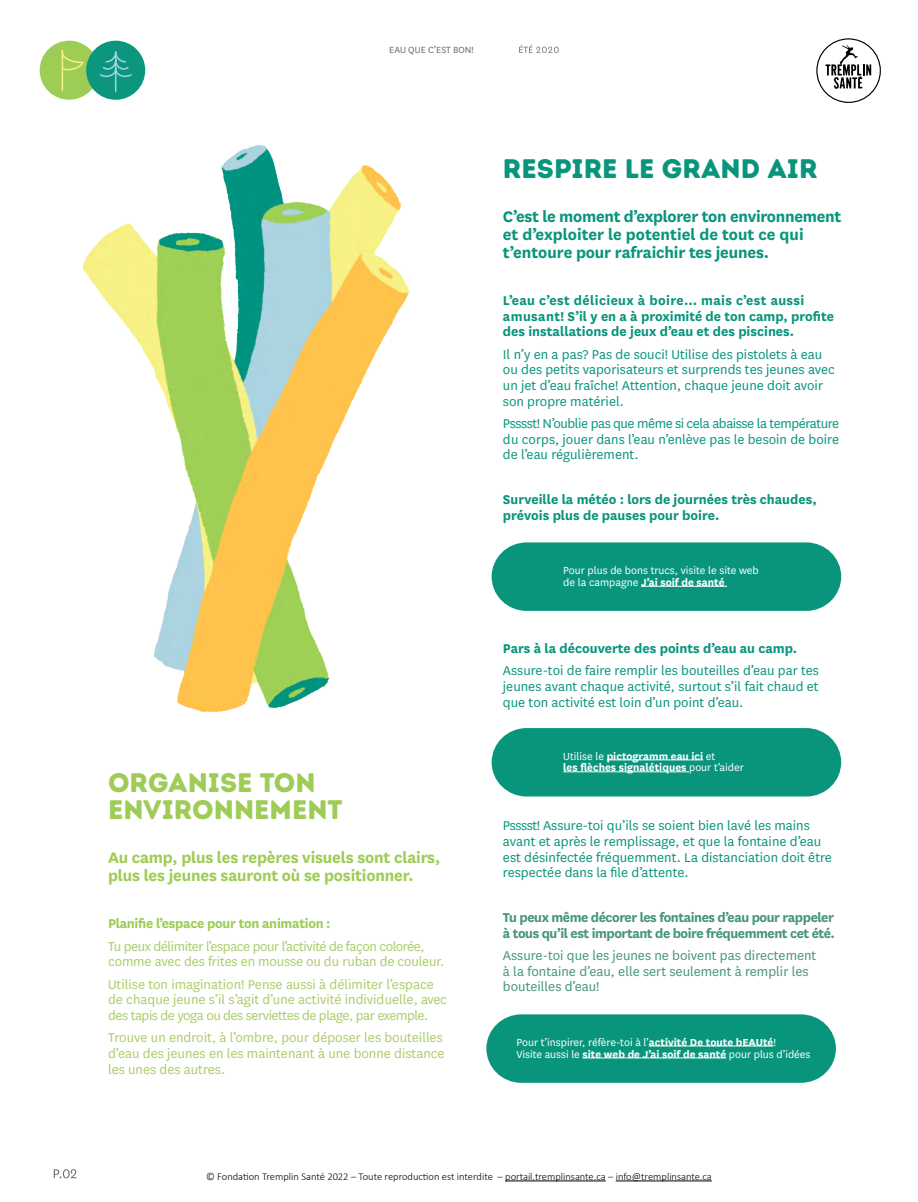
<style>
.page{position:relative;width:918px;height:1202px;background:#fff}
.page>*{position:absolute;margin:0;border:0;box-sizing:border-box;transform-origin:0 0}
.t1{font:26.85px/26.8px "Intro Rust Base";color:#9ecc57}
.t2{font:26.85px "Intro Rust Base";color:#09957c}
.t3{font:700 17.85px/17.9px "National";letter-spacing:-.01em;color:#09957c}
.t4{font:700 17.85px/17.9px "National";letter-spacing:-.01em;color:#9ecc57}
.t5{font:14.85px/15.6px "National";color:#09957c}
.t6{font:14.85px/15.6px "National";color:#abcd68}
.t7{font:700 14.85px/15.6px "National";color:#09957c}
.t8{font:14.85px/15.6px "National";color:#46957d}
.t9{font:14.85px/15.6px "National";letter-spacing:-.03em;color:#abcd68}
.t10{font:700 14.85px/15.6px "National";letter-spacing:-.03em;color:#46957d}
.t11{font:700 14.85px "National";letter-spacing:-.02em;color:#9ecc57}
.t12{font:11.85px/11.9px "National";color:#fff}
.t13{font:700 11.85px/11.9px "National";color:#fff}
.t14{font:300 10.5px "Calibri";color:#000}
.t15{font:10.5px "National";color:#6c6d6c}
.s1{font-weight:700}
.s2{font-weight:400}
</style>
<div class="page">
<img style="left:39px;top:38px;width:842px;height:1144px">
<p class="t15" style="left:389px;top:43px;width:86px">EAU QUE C’EST BON!</p>
<h1 class="t1" style="left:108px;top:769px;width:236px">ORGANISE TON<br>ENVIRONNEMENT</h1>
<p class="t4" style="left:108px;top:847px;width:334px">Au camp, plus les repères visuels sont clairs, plus les jeunes sauront où se positionner.</p>
<p class="t11" style="left:108px;top:913px;width:224px">Planifie l’espace pour ton animation :</p>
<p class="t9" style="left:108px;top:937px;width:338px">Tu peux délimiter l’espace pour l’activité de façon colorée, comme avec des frites en mousse ou du ruban de couleur.</p>
<p class="t6" style="left:108px;top:975px;width:340px">Utilise ton imagination! Pense aussi à délimiter l’espace de chaque jeune s’il s’agit d’une activité individuelle, avec des tapis de yoga ou des serviettes de plage, par exemple.</p>
<p class="t6" style="left:108px;top:1029px;width:338px">Trouve un endroit, à l’ombre, pour déposer les bouteilles d’eau des jeunes en les maintenant à une bonne distance les unes des autres.</p>
<h1 class="t2" style="left:503px;top:151px;width:316px">RESPIRE LE GRAND AIR</h1>
<p class="t3" style="left:503px;top:207px;width:340px">C’est le moment d’explorer ton environnement et d’exploiter le potentiel de tout ce qui t’entoure pour rafraichir tes jeunes.</p>
<p class="t7" style="left:503px;top:292px;width:333px">L’eau c’est délicieux à boire… mais c’est aussi amusant! S’il y en a à proximité de ton camp, profite des installations de jeux d’eau et des piscines.</p>
<p class="t5" style="left:503px;top:346px;width:334px">Il n’y en a pas? Pas de souci! Utilise des pistolets à eau ou des petits vaporisateurs et surprends tes jeunes avec un jet d’eau fraîche! Attention, chaque jeune doit avoir son propre matériel.</p>
<p class="t5" style="left:503px;top:415px;width:338px;text-align:justify">Psssst! N’oublie pas que même si cela abaisse la température du corps, jouer dans l’eau n’enlève pas le besoin de boire de l’eau régulièrement.</p>
<p class="t7" style="left:503px;top:490px;width:315px">Surveille la météo : lors de journées très chaudes, prévois plus de pauses pour boire.</p>
<p class="t12" style="left:563px;top:564px;width:197px">Pour plus de bons trucs, visite le site web de la campagne <span class="s1">J’ai soif de santé</span></p>
<p class="t7" style="left:503px;top:639px;width:296px">Pars à la découverte des points d’eau au camp.</p>
<p class="t5" style="left:503px;top:662px;width:318px;text-align:justify">Assure-toi de faire remplir les bouteilles d’eau par tes jeunes avant chaque activité, surtout s’il fait chaud et que ton activité est loin d’un point d’eau.</p>
<p class="t13" style="left:563px;top:749px;width:182px"><span class="s2">Utilise le</span> pictogramm eau ici <span class="s2">et<br></span>les flèches signalétiques <span class="s2">pour t’aider</span></p>
<p class="t5" style="left:503px;top:817px;width:331px">Psssst! Assure-toi qu’ils se soient bien lavé les mains avant et après le remplissage, et que la fontaine d’eau est désinfectée fréquemment. La distanciation doit être respectée dans la file d’attente.</p>
<p class="t10" style="left:503px;top:908px;width:334px">Tu peux même décorer les fontaines d’eau pour rappeler à tous qu’il est important de boire fréquemment cet été.</p>
<p class="t8" style="left:503px;top:947px;width:315px">Assure-toi que les jeunes ne boivent pas directement à la fontaine d’eau, elle sert seulement à remplir les bouteilles d’eau!</p>
<p class="t12" style="left:516px;top:1035px;width:296px">Pour t’inspirer, réfère-toi à l’<span class="s1">activité De toute bEAUté</span>!<br>Visite aussi le <span class="s1">site web de J’ai soif de santé</span> pour plus d’idées</p>
<p class="t14" style="left:206px;top:1169px;width:507px">© Fondation Tremplin Santé 2022 – Toute reproduction est interdite – portail.tremplinsante.ca – info@tremplinsante.ca</p>
</div>
